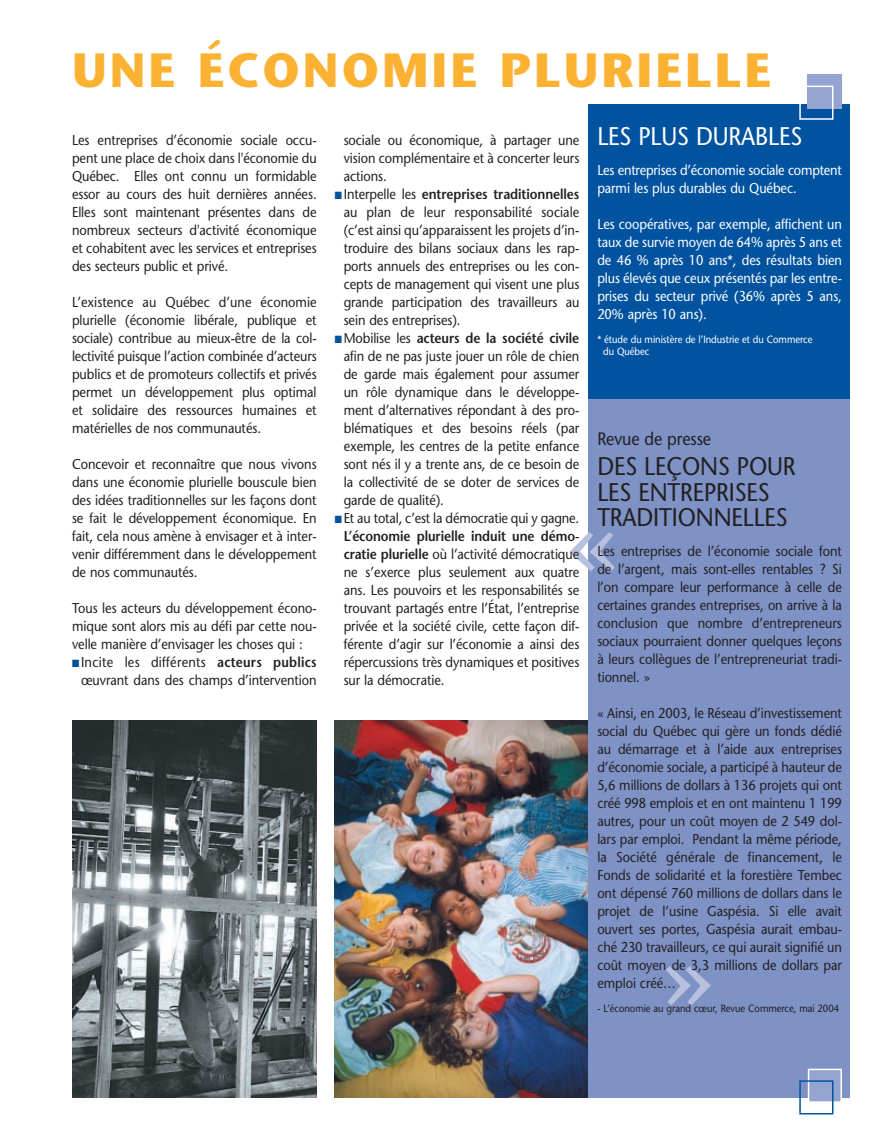
<style>
.page{position:relative;width:878px;height:1134px;background:#fff}
.page>*{position:absolute;margin:0;border:0;box-sizing:border-box;transform-origin:0 0}
.t1{font:108px "Stone Sans";color:#b7c0df}
.t2{font:700 48px "Stone Sans";letter-spacing:.065em;color:#fbb131}
.t3{font:25.5px/25.5px "Stone Sans";letter-spacing:-.005em;color:#231f20;scale:.9 1}
.t4{font:25.5px "Stone Sans";letter-spacing:-.005em;color:#fff;scale:.9 1}
.t5{font:18px "Stone Sans";letter-spacing:-.005em;color:#231f20;scale:.9 1}
.t6{font:14.25px/18px "Stone Sans";letter-spacing:-.005em;color:#231f20;text-align:justify;scale:.9 1}
.t7{font:14.25px/18px "Stone Sans";letter-spacing:-.005em;color:#fff;scale:.9 1}
.t8{font:10.5px/12px "Stone Sans";letter-spacing:-.005em;color:#fff;scale:.9 1}
.t9{font:10.5px "Stone Sans";letter-spacing:-.005em;color:#231f20;scale:.9 1}
.s1{color:#0153a0}
.s2{font-weight:600}
</style>
<div class="page">
<img style="left:334px;top:720px;width:254px;height:378px">
<div style="left:588px;top:273px;width:261px;height:825px;background:#7e92c6"></div>
<div style="left:588px;top:104px;width:261px;height:294px;background:#0153a0"></div>
<div style="left:808px;top:1069px;width:33px;height:33px;background:#94a4d0"></div>
<div style="left:807px;top:1069px;width:35px;height:34px;border:2px solid #fff"></div>
<div style="left:799px;top:1080px;width:34px;height:34px;border:2px solid #0153a0"></div>
<div style="left:807px;top:74px;width:35px;height:34px;background:#94a4d0"></div>
<div style="left:799px;top:86px;width:34px;height:34px;border:2px solid #fff"></div>
<img style="left:72px;top:720px;width:244px;height:378px">
<h2 class="t2" style="left:72px;top:52px;width:700px">UNE ÉCONOMIE PLURIELLE</h2>
<p class="t6" style="left:72px;top:133px;width:273px">Les entreprises d’économie sociale occu&shy;pent une place de choix dans l'économie du Québec. Elles ont connu un formidable essor au cours des huit dernières années.<br>Elles sont maintenant présentes dans de nombreux secteurs d'activité économique et cohabitent avec les services et entreprises des secteurs public et privé.</p>
<p class="t6" style="left:72px;top:295px;width:273px">L’existence au Québec d’une économie plurielle (économie libérale, publique et sociale) contribue au mieux-être de la col&shy;lectivité puisque l’action combinée d’acteurs publics et de promoteurs collectifs et privés permet un développement plus optimal et solidaire des ressources humaines et matérielles de nos communautés.</p>
<p class="t6" style="left:72px;top:457px;width:273px">Concevoir et reconnaître que nous vivons dans une économie plurielle bouscule bien des idées traditionnelles sur les façons dont se fait le développement économique. En fait, cela nous amène à envisager et à inter&shy;venir différemment dans le développement de nos communautés.</p>
<p class="t6" style="left:72px;top:601px;width:273px">Tous les acteurs du développement écono&shy;mique sont alors mis au défi par cette nou&shy;velle manière d’envisager les choses qui :</p>
<p class="t6" style="left:72px;top:655px;width:273px;text-align:right"><span class="s1">■</span> Incite les différents <span class="s2">acteurs publics </span>œuvrant dans des champs d’intervention</p>
<h3 class="t4" style="left:597px;top:126px;width:229px">LES PLUS DURABLES</h3>
<p class="t7" style="left:597px;top:163px;width:273px">Les entreprises d’économie sociale comptent parmi les plus durables du Québec.</p>
<p class="t7" style="left:597px;top:217px;width:273px;text-align:justify">Les coopératives, par exemple, affichent un taux de survie moyen de 64% après 5 ans et de 46 % après 10 ans*, des résultats bien plus élevés que ceux présentés par les entre&shy;prises du secteur privé (36% après 5 ans, 20% après 10 ans).</p>
<p class="t8" style="left:603px;top:334px;width:234px;text-indent:-6px">* étude du ministère de l’Industrie et du Commerce du Québec</p>
<p class="t6" style="left:344px;top:133px;width:263px">sociale ou économique, à partager une vision complémentaire et à concerter leurs actions.</p>
<p class="t6" style="left:344px;top:187px;width:263px;text-indent:-9px"><span class="s1">■</span> Interpelle les <span class="s2">entreprises traditionnelles </span>au plan de leur responsabilité sociale (c’est ainsi qu’apparaissent les projets d’in&shy;troduire des bilans sociaux dans les rap&shy;ports annuels des entreprises ou les con&shy;cepts de management qui visent une plus grande participation des travailleurs au sein des entreprises).</p>
<p class="t6" style="left:344px;top:331px;width:263px;text-indent:-9px"><span class="s1">■</span> Mobilise les <span class="s2">acteurs de la société civile </span>afin de ne pas juste jouer un rôle de chien de garde mais également pour assumer un rôle dynamique dans le développe&shy;ment d’alternatives répondant à des pro&shy;blématiques et des besoins réels (par exemple, les centres de la petite enfance sont nés il y a trente ans, de ce besoin de la collectivité de se doter de services de garde de qualité).</p>
<p class="t6" style="left:343px;top:511px;width:263px;text-indent:-9px"><span class="s1">■</span> Et au total, c’est la démocratie qui y gagne.<br><span class="s2">L’économie plurielle induit une démo&shy;cratie plurielle</span> où l’activité démocratique ne s’exerce plus seulement aux quatre ans. Les pouvoirs et les responsabilités se trouvant partagés entre l’État, l’entreprise privée et la société civile, cette façon dif&shy;férente d’agir sur l’économie a ainsi des répercussions très dynamiques et positives sur la démocratie.</p>
<p class="t5" style="left:597px;top:432px;width:128px">Revue de presse</p>
<h3 class="t3" style="left:597px;top:456px;width:222px">DES LEÇONS POUR<br>LES ENTREPRISES<br>TRADITIONNELLES</h3>
<p class="t6" style="left:597px;top:544px;width:273px">Les entreprises de l’économie sociale font de l’argent, mais sont-elles rentables ? Si l’on compare leur performance à celle de certaines grandes entreprises, on arrive à la conclusion que nombre d’entrepreneurs sociaux pourraient donner quelques leçons à leurs collègues de l’entrepreneuriat tradi&shy;tionnel. »</p>
<p class="t6" style="left:597px;top:706px;width:273px">« Ainsi, en 2003, le Réseau d’investissement social du Québec qui gère un fonds dédié au démarrage et à l’aide aux entreprises d’économie sociale, a participé à hauteur de 5,6 millions de dollars à 136 projets qui ont créé 998 emplois et en ont maintenu 1 199 autres, pour un coût moyen de 2 549 dol&shy;lars par emploi. Pendant la même période, la Société générale de financement, le Fonds de solidarité et la forestière Tembec ont dépensé 760 millions de dollars dans le projet de l’usine Gaspésia. Si elle avait ouvert ses portes, Gaspésia aurait embau&shy;ché 230 travailleurs, ce qui aurait signifié un coût moyen de 3,3 millions de dollars par emploi créé…</p>
<p class="t9" style="left:597px;top:1004px;width:270px">- L’économie au grand cœur, Revue Commerce, mai 2004</p>
<h1 class="t1" style="left:565px;top:498px;width:55px">«</h1>
<h1 class="t1" style="left:660px;top:932px;width:55px">»</h1>
</div>
